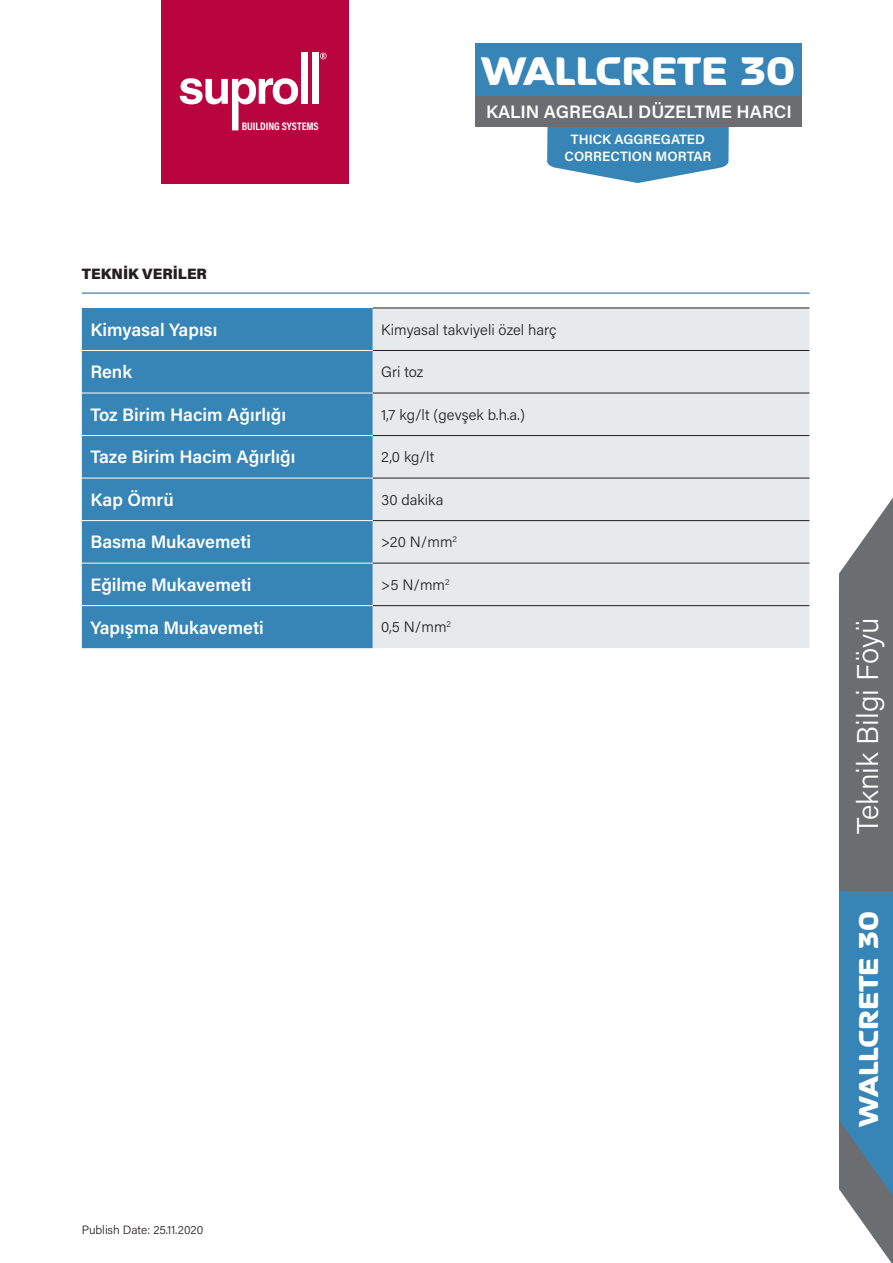
<style>
.page{position:relative;width:893px;height:1263px;background:#fff}
.page>*{position:absolute;margin:0;border:0;box-sizing:border-box;transform-origin:0 0}
.t1{font:800 45px "September";color:#fff}
.t2{font:800 30.9px "September";color:#fff}
.t3{font:300 30px "Acumin Pro";color:#fff}
.t4{font:600 18px "Acumin Pro";color:#fff}
.t5{font:300 15px "Acumin Pro";color:#231f20}
.t6{font:900 15px "Acumin Pro";color:#231f20}
.t7{font:600 13.5px "Acumin Pro";color:#fff}
.t8{font:300 12px "Acumin Pro";letter-spacing:-.005em;color:#231f20}
.t9{font:700 10.95px "Acumin Pro Cond";color:#fff}
</style>
<div class="page">
<div style="left:162px;top:0;width:187px;height:183px;background:#b9053d"></div>
<svg style="left:180px;top:78px;width:118px;height:52px"></svg>
<svg style="left:320px;top:53px;width:7px;height:6px"></svg>
<div style="left:301px;top:53px;width:7px;height:51px;background:#fff"></div>
<div style="left:312px;top:53px;width:7px;height:51px;background:#fff"></div>
<hr style="left:82px;top:293px;width:728px;height:1px;background:#205b8d">
<div style="left:82px;top:308px;width:291px;height:340px;background:#3685b6"></div>
<div style="left:373px;top:309px;width:436px;height:339px;background:#e7e9eb"></div>
<hr style="left:373px;top:308px;width:436px;height:1px;background:#231f20">
<hr style="left:373px;top:350px;width:436px;height:1px;background:#231f20">
<hr style="left:373px;top:393px;width:436px;height:1px;background:#231f20">
<hr style="left:373px;top:435px;width:436px;height:1px;background:#231f20">
<hr style="left:373px;top:478px;width:436px;height:1px;background:#231f20">
<hr style="left:373px;top:520px;width:436px;height:1px;background:#231f20">
<hr style="left:373px;top:563px;width:436px;height:1px;background:#231f20">
<hr style="left:373px;top:605px;width:436px;height:1px;background:#231f20">
<hr style="left:82px;top:350px;width:291px;height:1px;background:#fff">
<hr style="left:82px;top:393px;width:291px;height:1px;background:#fff">
<hr style="left:82px;top:435px;width:291px;height:1px;background:#fff">
<hr style="left:82px;top:478px;width:291px;height:1px;background:#fff">
<hr style="left:82px;top:520px;width:291px;height:1px;background:#fff">
<hr style="left:82px;top:563px;width:291px;height:1px;background:#fff">
<hr style="left:82px;top:605px;width:291px;height:1px;background:#fff">
<svg style="left:839px;top:498px;width:54px;height:765px;background:#678396"></svg>
<svg style="left:547px;top:127px;width:182px;height:56px;background:#5597c1"></svg>
<div style="left:475px;top:43px;width:326px;height:54px;background:#3685b6"></div>
<div style="left:475px;top:97px;width:326px;height:30px;background:#6c6d70"></div>
<p class="t9" style="left:242px;top:119px;width:78px">BUILDING SYSTEMS</p>
<p class="t6" style="left:82px;top:263px;width:127px">TEKNİK VERİLER</p>
<p class="t1" style="left:481px;top:42px;width:315px">WALLCRETE 30</p>
<p class="t4" style="left:486px;top:99px;width:307px">KALIN AGREGALI DÜZELTME HARCI</p>
<p class="t7" style="left:571px;top:130px;width:136px">THICK AGGREGATED</p>
<p class="t7" style="left:565px;top:146px;width:148px">CORRECTION MORTAR</p>
<p class="t4" style="left:90px;top:317px;width:128px">Kimyasal Yapısı</p>
<p class="t5" style="left:381px;top:319px;width:177px">Kimyasal takviyeli özel harç</p>
<p class="t4" style="left:90px;top:359px;width:43px">Renk</p>
<p class="t5" style="left:381px;top:362px;width:44px">Gri toz</p>
<p class="t4" style="left:90px;top:402px;width:197px">Toz Birim Hacim Ağırlığı</p>
<p class="t5" style="left:381px;top:404px;width:145px">1,7 kg/lt (gevşek b.h.a.)</p>
<p class="t4" style="left:90px;top:444px;width:207px">Taze Birim Hacim Ağırlığı</p>
<p class="t5" style="left:381px;top:447px;width:54px">2,0 kg/lt</p>
<p class="t4" style="left:90px;top:487px;width:85px">Kap Ömrü</p>
<p class="t5" style="left:381px;top:489px;width:64px">30 dakika</p>
<p class="t4" style="left:90px;top:530px;width:162px">Basma Mukavemeti</p>
<p class="t5" style="left:381px;top:532px;width:77px">&gt;20 N/mm<sup>2</sup></p>
<p class="t4" style="left:90px;top:572px;width:163px">Eğilme Mukavemeti</p>
<p class="t5" style="left:381px;top:574px;width:70px">&gt;5 N/mm<sup>2</sup></p>
<p class="t4" style="left:90px;top:615px;width:175px">Yapışma Mukavemeti</p>
<p class="t5" style="left:381px;top:617px;width:71px">0,5 N/mm<sup>2</sup></p>
<p class="t3" style="left:847px;top:834px;width:218px;rotate:-90deg">Teknik Bilgi Föyü</p>
<p class="t8" style="left:82px;top:1221px;width:123px">Publish Date: 25.11.2020</p>
<p class="t2" style="left:848px;top:1126px;width:217px;rotate:-90deg">WALLCRETE 30</p>
</div>
